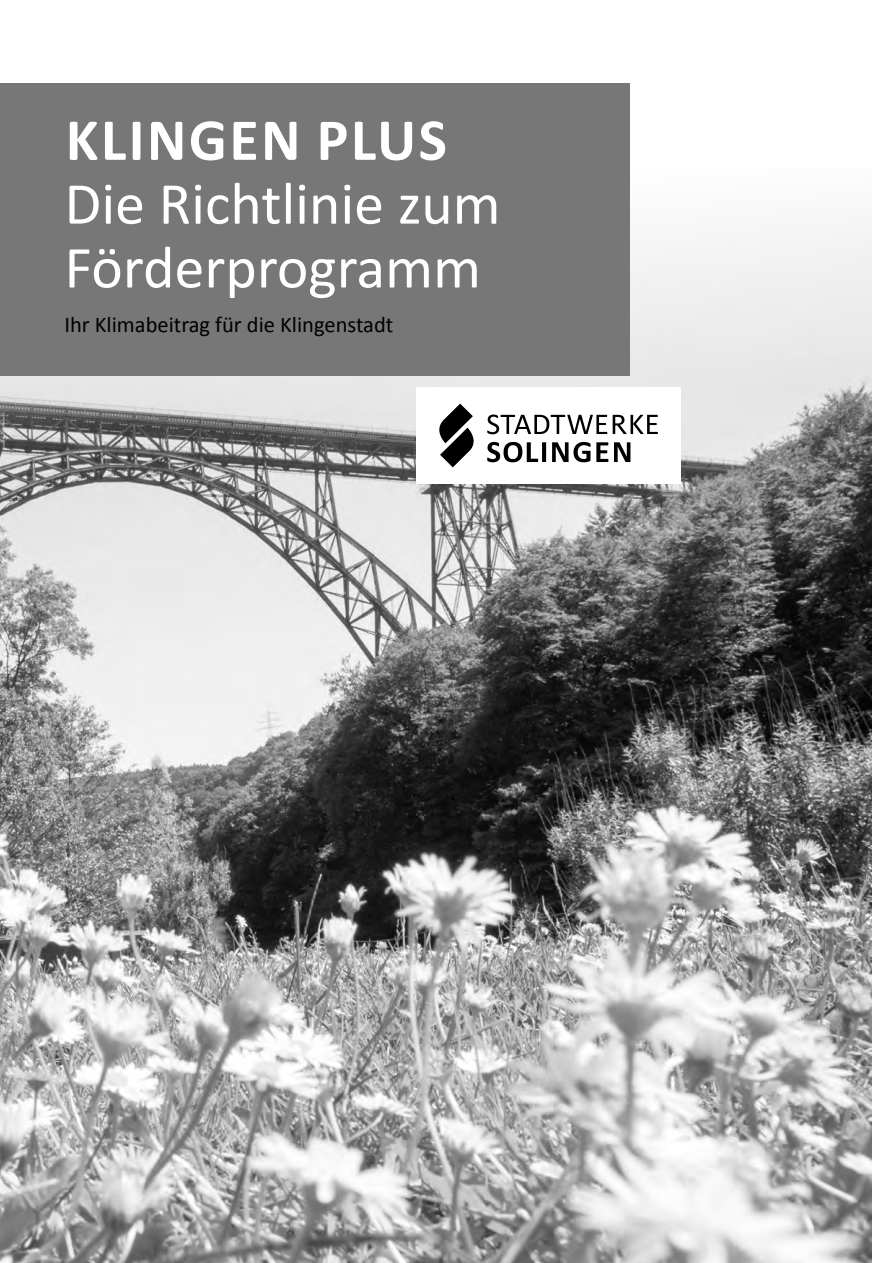
<style>
.page{position:relative;width:872px;height:1263px;background:#fff}
.page>*{position:absolute;margin:0;border:0;box-sizing:border-box;transform-origin:0 0}
.t1{font:60px/63.8px "Calibri";color:#fff}
.t2{font:700 60px "Calibri";letter-spacing:.04em;color:#fff}
.t3{font:22.5px "Calibri";color:#000}
</style>
<div class="page">
<img style="left:1px;top:228px;width:871px;height:1035px">
<div style="left:1px;top:83px;width:629px;height:292px;background:#777"></div>
<div style="left:416px;top:387px;width:264px;height:97px;background:#fff"></div>
<svg style="left:487px;top:442px;width:143px;height:20px"></svg>
<svg style="left:487px;top:415px;width:171px;height:19px"></svg>
<svg style="left:439px;top:404px;width:35px;height:63px"></svg>
<h1 class="t2" style="left:66px;top:103px;width:383px">KLINGEN PLUS</h1>
<h1 class="t1" style="left:64px;top:169px;width:437px">Die Richtlinie zum<br>Förderprogramm</h1>
<p class="t3" style="left:64px;top:311px;width:330px">Ihr Klimabeitrag für die Klingenstadt</p>
</div>
